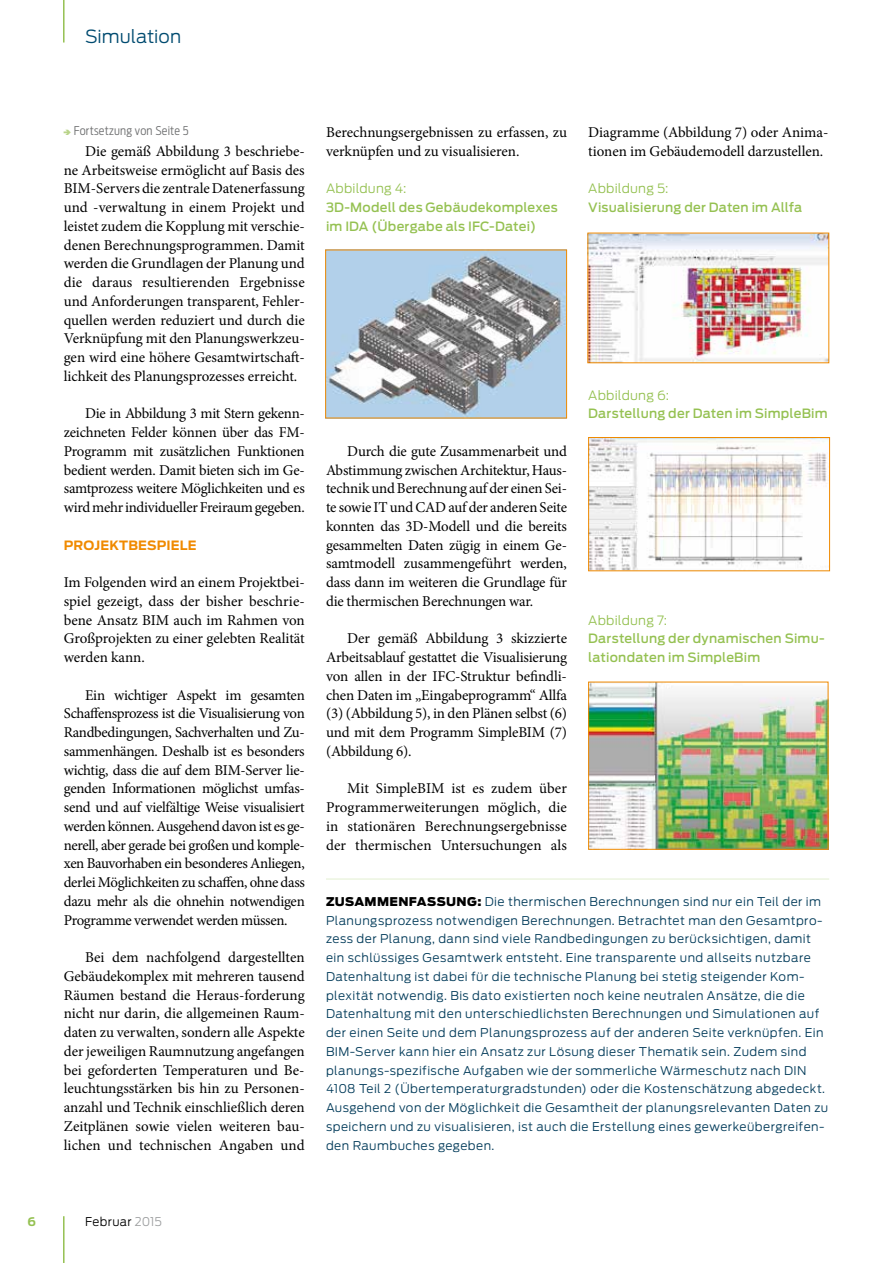
<style>
.page{position:relative;width:893px;height:1263px;background:#fff}
.page>*{position:absolute;margin:0;border:0;box-sizing:border-box;transform-origin:0 0}
.t1{font:300 18px "Antenna";color:#004b70}
.t2{font:15px/18.8px "Minion Pro";letter-spacing:-.005em;color:#000;text-align:justify}
.t3{font:500 12.75px/18.8px "Antenna";letter-spacing:.015em;color:#95c152}
.t4{font:300 12.75px "Antenna";letter-spacing:.02em;color:#95c152}
.t5{font:700 12.75px "Antenna";letter-spacing:.01em;color:#f08a00}
.t6{font:300 12px/18.8px "Antenna";letter-spacing:.035em;color:#003a59}
.t7{font:300 12px "Antenna Cond";letter-spacing:.02em;color:#707172}
.t8{font:300 12px "Antenna";letter-spacing:.03em;color:#000}
.t9{font:700 12px "Antenna";color:#95c152}
.s1{font-weight:900;color:#000}
.s2{color:#9c9e9f}
</style>
<div class="page">
<hr style="left:63px;top:0;width:2px;height:43px;background:#95c152">
<hr style="left:63px;top:1216px;width:2px;height:47px;background:#95c152">
<img style="left:590px;top:684px;width:236px;height:164px">
<div style="left:588px;top:682px;width:240px;height:168px;border:1px solid #f08a00"></div>
<img style="left:589px;top:235px;width:238px;height:126px">
<img style="left:327px;top:252px;width:238px;height:164px">
<div style="left:325px;top:250px;width:242px;height:168px;border:1px solid #f08a00"></div>
<img style="left:590px;top:439px;width:238px;height:130px">
<div style="left:588px;top:437px;width:242px;height:134px;border:1px solid #f08a00"></div>
<hr style="left:326px;top:878px;width:503px;height:2px;background:#ecf4e0">
<p class="t1" style="left:85px;top:25px;width:98px">Simulation</p>
<p class="t7" style="left:74px;top:124px;width:116px">Fortsetzung von Seite 5</p>
<p class="t2" style="left:64px;top:142px;width:243px;text-indent:21px">Die gemäß Abbildung 3 beschriebe&shy;ne Arbeitsweise ermöglicht auf Basis des BIM-Servers die zentrale Datenerfassung und -verwaltung in einem Projekt und leistet zudem die Kopplung mit verschie&shy;denen Berechnungsprogrammen. Damit werden die Grundlagen der Planung und die daraus resultierenden Ergebnisse und Anforderungen transparent, Fehler&shy;quellen werden reduziert und durch die Verknüpfung mit den Planungswerkzeu&shy;gen wird eine höhere Gesamtwirtschaft&shy;lichkeit des Planungsprozesses erreicht.</p>
<p class="t2" style="left:64px;top:404px;width:243px;text-indent:21px">Die in Abbildung 3 mit Stern gekenn&shy;zeichneten Felder können über das FM-Programm mit zusätzlichen Funktionen bedient werden. Damit bieten sich im Ge&shy;samtprozess weitere Möglichkeiten und es wird mehr individueller Freiraum gegeben.</p>
<p class="t5" style="left:64px;top:537px;width:85px">PROJEKTBESP</p>
<p class="t5" style="left:166px;top:537px;width:14px">IELE</p>
<p class="t2" style="left:64px;top:573px;width:243px">Im Folgenden wird an einem Projektbei&shy;spiel gezeigt, dass der bisher beschrie&shy;bene Ansatz BIM auch im Rahmen von Großprojekten zu einer gelebten Realität werden kann.</p>
<p class="t2" style="left:64px;top:685px;width:243px;text-indent:21px">Ein wichtiger Aspekt im gesamten Schaffensprozess ist die Visualisierung von Randbedingungen, Sachverhalten und Zu&shy;sammenhängen. Deshalb ist es besonders wichtig, dass die auf dem BIM-Server lie&shy;genden Informationen möglichst umfas&shy;send und auf vielfältige Weise visualisiert werden können. Ausgehend davon ist es ge&shy;nerell, aber gerade bei großen und komple&shy;xen Bauvorhaben ein besonderes Anliegen, derlei Möglichkeiten zu schaffen, ohne dass dazu mehr als die ohnehin notwendigen Programme verwendet werden müssen.</p>
<p class="t2" style="left:64px;top:948px;width:243px;text-indent:21px">Bei dem nachfolgend dargestellten Gebäudekomplex mit mehreren tausend Räumen bestand die Heraus-forderung nicht nur darin, die allgemeinen Raum&shy;daten zu verwalten, sondern alle Aspekte der jeweiligen Raumnutzung angefangen bei geforderten Temperaturen und Be&shy;leuchtungsstärken bis hin zu Personen&shy;anzahl und Technik einschließlich deren Zeitplänen sowie vielen weiteren bau&shy;lichen und technischen Angaben und</p>
<p class="t2" style="left:326px;top:123px;width:243px">Berechnungsergebnissen zu erfassen, zu verknüpfen und zu visualisieren.</p>
<p class="t4" style="left:326px;top:181px;width:82px">Abbildung 4:</p>
<p class="t3" style="left:326px;top:198px;width:233px">3D-Modell des Gebäudekomplexes im IDA (Übergabe als IFC-Datei)</p>
<p class="t2" style="left:588px;top:123px;width:242px">Diagramme (Abbildung 7) oder Anima&shy;tionen im Gebäudemodell darzustellen.</p>
<p class="t4" style="left:588px;top:181px;width:82px">Abbildung 5:</p>
<p class="t3" style="left:588px;top:198px;width:216px">Visualisierung der Daten im Allfa</p>
<p class="t2" style="left:326px;top:442px;width:243px;text-indent:21px">Durch die gute Zusammenarbeit und Abstimmung zwischen Architektur, Haus&shy;technik und Berechnung auf der einen Sei&shy;te sowie IT und CAD auf der anderen Seite konnten das 3D-Modell und die bereits gesammelten Daten zügig in einem Ge&shy;samtmodell zusammengeführt werden, dass dann im weiteren die Grundlage für die thermischen Berechnungen war.</p>
<p class="t2" style="left:326px;top:629px;width:243px;text-indent:21px">Der gemäß Abbildung 3 skizzierte Arbeitsablauf gestattet die Visualisierung von allen in der IFC-Struktur befindli&shy;chen Daten im „Eingabeprogramm“ Allfa (3) (Abbildung 5), in den Plänen selbst (6) und mit dem Programm SimpleBIM (7) (Abbildung 6).</p>
<p class="t2" style="left:326px;top:779px;width:242px;text-indent:21px">Mit SimpleBIM ist es zudem über Programmerweiterungen möglich, die in stationären Berechnungsergebnisse der thermischen Untersuchungen als</p>
<p class="t4" style="left:588px;top:387px;width:82px">Abbildung 6:</p>
<p class="t3" style="left:588px;top:404px;width:241px">Darstellung der Daten im SimpleBim</p>
<p class="t4" style="left:588px;top:612px;width:80px">Abbildung 7:</p>
<p class="t3" style="left:588px;top:629px;width:238px">Darstellung der dynamischen Simu&shy;lationdaten im SimpleBim</p>
<p class="t6" style="left:326px;top:892px;width:504px"><span class="s1">ZUSAMMENFASSUNG:</span> Die thermischen Berechnungen sind nur ein Teil der im Planungsprozess notwendigen Berechnungen. Betrachtet man den Gesamtpro&shy;zess der Planung, dann sind viele Randbedingungen zu berücksichtigen, damit ein schlüssiges Gesamtwerk entsteht. Eine transparente und allseits nutzbare Datenhaltung ist dabei für die technische Planung bei stetig steigender Kom&shy;plexität notwendig. Bis dato existierten noch keine neutralen Ansätze, die die Datenhaltung mit den unterschiedlichsten Berechnungen und Simulationen auf der einen Seite und dem Planungsprozess auf der anderen Seite verknüpfen. Ein BIM-Server kann hier ein Ansatz zur Lösung dieser Thematik sein. Zudem sind planungs-spezifische Aufgaben wie der sommerliche Wärmeschutz nach DIN 4108 Teil 2 (Übertemperaturgradstunden) oder die Kostenschätzung abgedeckt.<br>Ausgehend von der Möglichkeit die Gesamtheit der planungsrelevanten Daten zu speichern und zu visualisieren, ist auch die Erstellung eines gewerkeübergreifen&shy;den Raumbuches gegeben.</p>
<p class="t9" style="left:28px;top:1214px;width:10px">6</p>
<p class="t8" style="left:85px;top:1214px;width:79px">Februar <span class="s2">2015</span></p>
</div>
